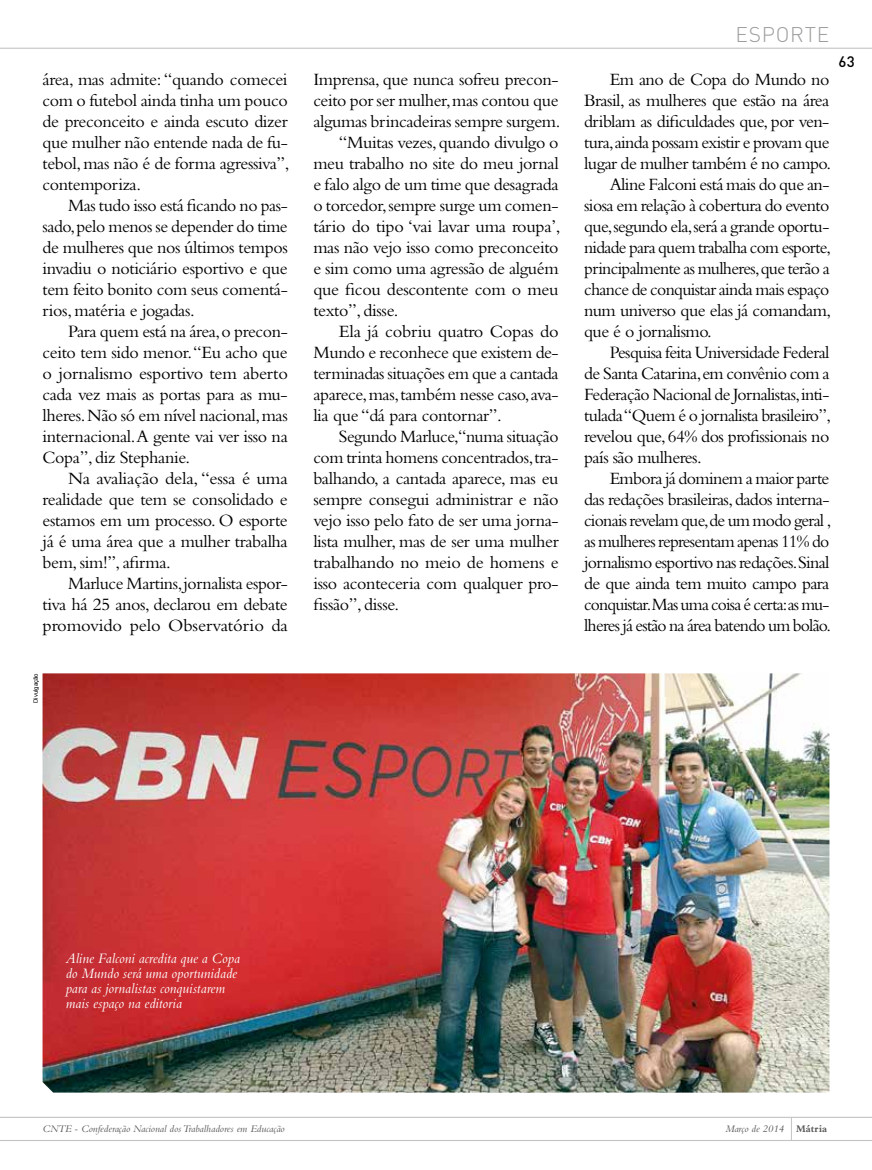
<style>
.page{position:relative;width:872px;height:1170px;background:#fff}
.page>*{position:absolute;margin:0;border:0;box-sizing:border-box;transform-origin:0 0}
.t1{font:300 21px "DIN Pro";letter-spacing:.035em;color:#9d9d9c}
.t2{font:18px/21px "Bembo Std";letter-spacing:-.025em;color:#000;text-align:justify}
.t3{font:18px "Bembo Std";letter-spacing:-.045em;color:#000}
.t4{font:italic 15px/15px "Bembo Std";letter-spacing:.005em;color:#fff;scale:.95 1}
.t5{font:500 15px "DIN Pro";color:#000}
.t6{font:italic 10.5px "Bembo Std";color:#575756}
.t7{font:6px "Arial";color:#000}
.s1{font-weight:700;font-style:normal}
</style>
<div class="page">
<hr style="left:0;top:1116px;width:872px;height:1px;background:#c3c3c3">
<hr style="left:0;top:1140px;width:872px;height:1px;background:#c3c3c3">
<svg style="left:791px;top:1117px;width:1px;height:23px"></svg>
<hr style="left:0;top:48px;width:872px;height:1px;background:#c3c3c3">
<img style="left:43px;top:673px;width:786px;height:419px">
<p class="t2" style="left:43px;top:68px;width:248px">área, mas admite: “quando comecei com o futebol ainda tinha um pouco de preconceito e ainda escuto dizer que mulher não entende nada de fu&shy;tebol, mas não é de forma agressiva”, contemporiza.</p>
<p class="t2" style="left:43px;top:194px;width:247px;text-indent:26px">Mas tudo isso está ficando no pas&shy;sado, pelo menos se depender do time de mulheres que nos últimos tempos invadiu o noticiário esportivo e que tem feito bonito com seus comentá&shy;rios, matéria e jogadas.</p>
<p class="t2" style="left:43px;top:320px;width:247px;text-indent:26px">Para quem está na área, o precon&shy;ceito tem sido menor.“Eu acho que o jornalismo esportivo tem aberto cada vez mais as portas para as mu&shy;lheres. Não só em nível nacional, mas internacional.A gente vai ver isso na Copa”, diz Stephanie.</p>
<p class="t2" style="left:43px;top:467px;width:247px;text-indent:26px">Na avaliação dela, “essa é uma realidade que tem se consolidado e estamos em um processo. O esporte já é uma área que a mulher trabalha bem, sim!”, afirma.</p>
<p class="t2" style="left:43px;top:572px;width:247px;text-indent:26px">Marluce Martins, jornalista espor&shy;tiva há 25 anos, declarou em debate promovido pelo Observatório da</p>
<p class="t7" style="left:32px;top:703px;width:31px;rotate:-90deg">Divulgação</p>
<p class="t2" style="left:313px;top:68px;width:247px">Imprensa, que nunca sofreu precon-</p>
<p class="t2" style="left:313px;top:89px;width:247px">ceito por ser mulher, mas contou que</p>
<p class="t2" style="left:313px;top:110px;width:249px">algumas brincadeiras sempre surgem.</p>
<p class="t2" style="left:339px;top:131px;width:221px">“Muitas vezes, quando divulgo o</p>
<p class="t2" style="left:313px;top:152px;width:247px">meu trabalho no site do meu jornal</p>
<p class="t2" style="left:313px;top:173px;width:247px">e falo algo de um time que desagrada</p>
<p class="t2" style="left:313px;top:194px;width:247px">o torcedor, sempre surge um comen-</p>
<p class="t2" style="left:313px;top:215px;width:249px">tário do tipo ‘vai lavar uma roupa’,</p>
<p class="t2" style="left:313px;top:236px;width:247px">mas não vejo isso como preconceito</p>
<p class="t2" style="left:313px;top:257px;width:247px">e sim como uma agressão de alguém</p>
<p class="t2" style="left:313px;top:278px;width:247px">que ficou descontente com o meu</p>
<p class="t2" style="left:313px;top:299px;width:86px">texto”, disse.</p>
<p class="t2" style="left:339px;top:320px;width:221px">Ela já cobriu quatro Copas do</p>
<p class="t2" style="left:313px;top:341px;width:247px">Mundo e reconhece que existem de-</p>
<p class="t2" style="left:313px;top:362px;width:247px">terminadas situações em que a cantada</p>
<p class="t2" style="left:313px;top:383px;width:247px">aparece, mas, também nesse caso, ava-</p>
<p class="t2" style="left:313px;top:404px;width:190px">lia que “dá para contornar”.</p>
<p class="t2" style="left:339px;top:425px;width:221px">Segundo Marluce,“numa situação</p>
<p class="t2" style="left:313px;top:446px;width:247px">com trinta homens concentrados, tra-</p>
<p class="t2" style="left:313px;top:467px;width:247px">balhando, a cantada aparece, mas eu</p>
<p class="t2" style="left:313px;top:488px;width:247px">sempre consegui administrar e não</p>
<p class="t2" style="left:313px;top:509px;width:247px">vejo isso pelo fato de ser uma jorna-</p>
<p class="t2" style="left:313px;top:530px;width:247px">lista mulher, mas de ser uma mulher</p>
<p class="t2" style="left:313px;top:551px;width:247px">trabalhando no meio de homens e</p>
<p class="t2" style="left:313px;top:572px;width:247px">isso aconteceria com qualquer pro-</p>
<p class="t2" style="left:313px;top:593px;width:87px">fissão”, disse.</p>
<p class="t1" style="left:735px;top:21px;width:95px">ESPORTE</p>
<p class="t2" style="left:609px;top:68px;width:221px">Em ano de Copa do Mundo no</p>
<p class="t2" style="left:584px;top:89px;width:247px">Brasil, as mulheres que estão na área</p>
<p class="t2" style="left:584px;top:110px;width:247px">driblam as dificuldades que, por ven-</p>
<p class="t2" style="left:584px;top:131px;width:247px">tura,ainda possam existir e provam que</p>
<p class="t2" style="left:584px;top:152px;width:249px">lugar de mulher também é no campo.</p>
<p class="t2" style="left:609px;top:173px;width:221px">Aline Falconi está mais do que an-</p>
<p class="t2" style="left:584px;top:194px;width:247px">siosa em relação à cobertura do evento</p>
<p class="t2" style="left:584px;top:215px;width:247px">que,segundo ela,será a grande oportu-</p>
<p class="t2" style="left:584px;top:236px;width:248px">nidade para quem trabalha com esporte,</p>
<p class="t2" style="left:584px;top:257px;width:247px">principalmente as mulheres,que terão a</p>
<p class="t2" style="left:584px;top:278px;width:247px">chance de conquistar ainda mais espaço</p>
<p class="t2" style="left:584px;top:299px;width:248px">num universo que elas já comandam,</p>
<p class="t2" style="left:584px;top:320px;width:129px">que é o jornalismo.</p>
<p class="t2" style="left:609px;top:341px;width:221px">Pesquisa feita Universidade Federal</p>
<p class="t2" style="left:584px;top:362px;width:247px">de Santa Catarina,em convênio com a</p>
<p class="t2" style="left:584px;top:383px;width:247px">Federação Nacional de Jornalistas,inti-</p>
<p class="t2" style="left:584px;top:404px;width:248px">tulada “Quem é o jornalista brasileiro”,</p>
<p class="t2" style="left:584px;top:425px;width:247px">revelou que, 64% dos profissionais no</p>
<p class="t2" style="left:584px;top:446px;width:119px">país são mulheres.</p>
<p class="t2" style="left:609px;top:467px;width:221px">Embora já dominem a maior parte</p>
<p class="t2" style="left:584px;top:488px;width:247px">das redações brasileiras, dados interna-</p>
<p class="t2" style="left:584px;top:509px;width:248px">cionais revelam que,de um modo geral ,</p>
<p class="t2" style="left:584px;top:530px;width:247px">as mulheres representam apenas 11% do</p>
<p class="t2" style="left:584px;top:551px;width:247px">jornalismo esportivo nas redações.Sinal</p>
<p class="t2" style="left:584px;top:572px;width:247px">de que ainda tem muito campo para</p>
<p class="t3" style="left:584px;top:594px;width:247px">conquistar.Mas uma coisa é certa:as mu-</p>
<p class="t2" style="left:584px;top:614px;width:248px">lheres já estão na área batendo um bolão.</p>
<p class="t5" style="left:838px;top:52px;width:18px">63</p>
<p class="t4" style="left:66px;top:950px;width:185px">Aline Falconi acredita que a Copa do Mundo será uma oportunidade para as jornalistas conquistarem mais espaço na editoria</p>
<p class="t6" style="left:43px;top:1122px;width:244px">CNTE - Confederação Nacional dos Trabalhadores em Educação</p>
<p class="t6" style="left:725px;top:1122px;width:103px">Março de 2014 <span class="s1">Mátria</span></p>
</div>
